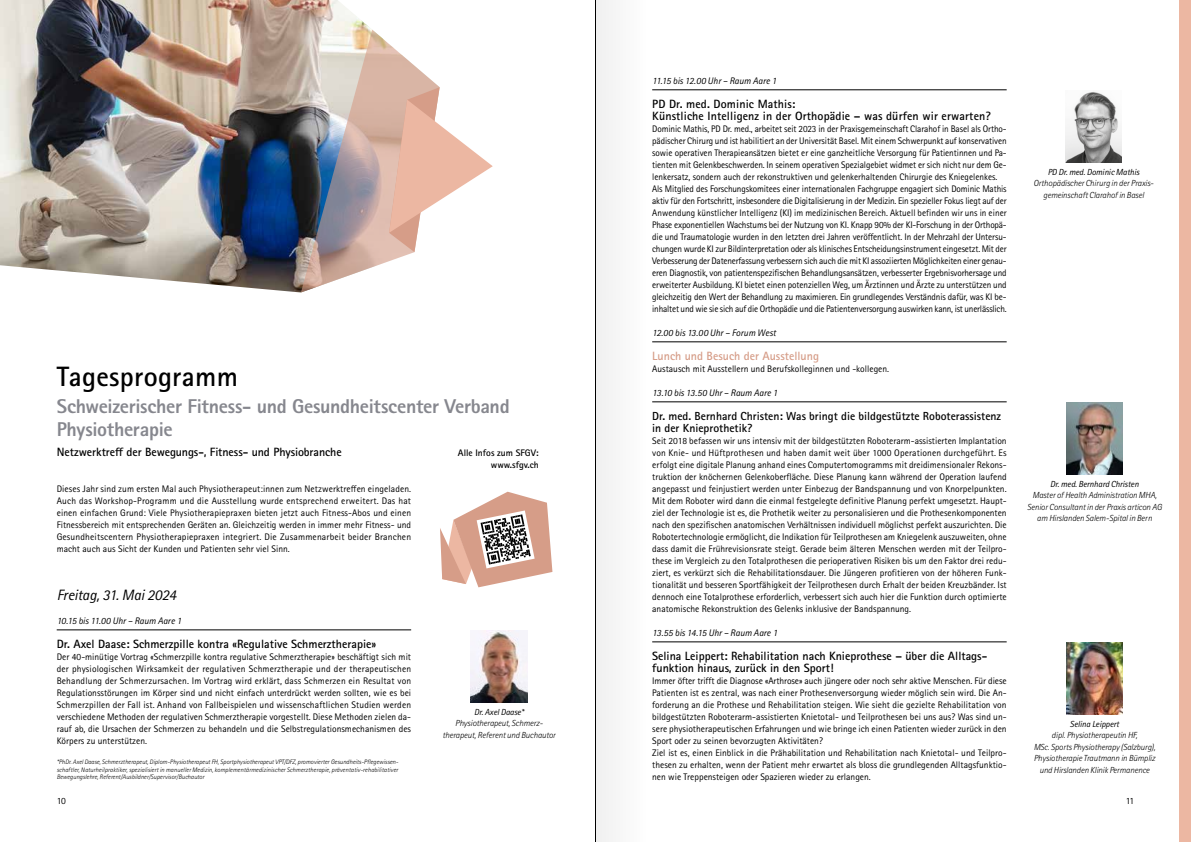
<style>
.page{position:relative;width:1191px;height:842px;background:#fff}
.page>*{position:absolute;margin:0;border:0;box-sizing:border-box;transform-origin:0 0}
.t1{font:700 28px "Rotis Sans Serif Pro";letter-spacing:.01em;color:#000}
.t2{font:800 20px/22.7px "Rotis Sans Serif Pro";letter-spacing:-.015em;color:#86878e}
.t3{font:italic 15px "Rotis Sans Serif Pro";letter-spacing:-.015em;color:#000}
.t4{font:700 12px/12px "Rotis Sans Serif Pro";color:#000}
.t5{font:700 12px "Rotis Sans Serif Pro";color:#d69d88}
.t6{font:700 11.7px/12px "Rotis Sans Serif Pro";color:#000}
.t7{font:9.5px/12px "Rotis Sans Serif Pro";letter-spacing:-.01em;color:#000;text-align:justify}
.t8{font:italic 9.5px "Rotis Sans Serif Pro";color:#000}
.t9{font:700 9.5px/12px "Rotis Sans Serif Pro";color:#000;text-align:right}
.t10{font:italic 300 8.8px/11.5px "Rotis Sans Serif Pro";letter-spacing:-.01em;color:#000;text-align:center}
.t11{font:italic 8.8px "Rotis Sans Serif Pro";letter-spacing:-.01em;color:#000}
.t12{font:italic 300 6.5px/7.5px "Rotis Sans Serif Pro";color:#000;text-align:justify}
</style>
<div class="page">
<hr style="left:652px;top:90px;width:354px;height:1px;background:#000">
<hr style="left:652px;top:342px;width:354px;height:1px;background:#000">
<hr style="left:652px;top:402px;width:354px;height:1px;background:#000">
<hr style="left:652px;top:642px;width:354px;height:1px;background:#000">
<hr style="left:57px;top:630px;width:354px;height:1px;background:#000">
<img style="left:471px;top:630px;width:56px;height:72px">
<img style="left:1065px;top:91px;width:57px;height:71px">
<img style="left:1066px;top:403px;width:56px;height:72px">
<img style="left:1066px;top:642px;width:56px;height:72px">
<img style="left:0;top:0;width:373px;height:292px">
<svg style="left:301px;top:30px;width:192px;height:262px"></svg>
<div style="left:1179px;top:0;width:12px;height:842px;background:#ecb7a2"></div>
<svg style="left:440px;top:492px;width:112px;height:95px"></svg>
<div style="left:595px;top:0;width:51px;height:842px;background:#f7f7f7"></div>
<hr style="left:595px;top:0;width:1px;height:842px;background:#000">
<h1 class="t1" style="left:57px;top:358px;width:183px">Tagesprogramm</h1>
<h2 class="t2" style="left:57px;top:395px;width:454px">Schweizerischer Fitness- und Gesundheitscenter Verband<br>Physiotherapie</h2>
<p class="t4" style="left:57px;top:446px;width:286px">Netzwerktreff der Bewegungs-, Fitness- und Physiobranche</p>
<p class="t9" style="left:458px;top:447px;width:82px">Alle Infos zum SFGV: www.sfgv.ch</p>
<p class="t7" style="left:57px;top:483px;width:356px">Dieses Jahr sind zum ersten Mal auch Physiotherapeut:innen zum Netzwerktreffen eingeladen.<br>Auch das Workshop-Programm und die Ausstellung wurde entsprechend erweitert. Das hat einen einfachen Grund: Viele Physiotherapiepraxen bieten jetzt auch Fitness-Abos und einen Fitnessbereich mit entsprechenden Geräten an. Gleichzeitig werden in immer mehr Fitness- und Gesundheitscentern Physiotherapiepraxen integriert. Die Zusammenarbeit beider Branchen macht auch aus Sicht der Kunden und Patienten sehr viel Sinn.</p>
<h3 class="t3" style="left:57px;top:586px;width:121px">Freitag, 31. Mai 2024</h3>
<p class="t8" style="left:57px;top:615px;width:126px">10.15 bis 11.00 Uhr – Raum Aare 1</p>
<p class="t4" style="left:57px;top:638px;width:321px">Dr. Axel Daase: Schmerzpille kontra «Regulative Schmerztherapie»</p>
<p class="t7" style="left:57px;top:651px;width:356px">Der 40-minütige Vortrag «Schmerzpille kontra regulative Schmerztherapie» beschäftigt sich mit der physiologischen Wirksamkeit der regulativen Schmerztherapie und der therapeutischen Behandlung der Schmerzursachen. Im Vortrag wird erklärt, dass Schmerzen ein Resultat von Regulationsstörungen im Körper sind und nicht einfach unterdrückt werden sollten, wie es bei Schmerzpillen der Fall ist. Anhand von Fallbeispielen und wissenschaftlichen Studien werden verschiedene Methoden der regulativen Schmerztherapie vorgestellt. Diese Methoden zielen da&shy;rauf ab, die Ursachen der Schmerzen zu behandeln und die Selbstregulationsmechanismen des Körpers zu unterstützen.</p>
<p class="t12" style="left:57px;top:758px;width:343px">*PhDr. Axel Daase, Schmerztherapeut, Diplom-Physiotherapeut FH, Sportphysiotherapeut VPT/DFZ, promovierter Gesundheits-Pflegewissen&shy;schaftler, Naturheilpraktiker, spezialisiert in manueller Medizin, komplementärmedizinischer Schmerztherapie, präventativ-rehabilitativer Bewegungslehre, Referent/Ausbildner/Supervisor/Buchautor</p>
<p class="t11" style="left:474px;top:706px;width:51px">Dr. Axel Daase*</p>
<p class="t10" style="left:442px;top:717px;width:115px">Physiotherapeut, Schmerz&shy;therapeut, Referent und Buchautor</p>
<p class="t8" style="left:652px;top:75px;width:126px">11.15 bis 12.00 Uhr – Raum Aare 1</p>
<p class="t4" style="left:652px;top:98px;width:340px">PD Dr. med. Dominic Mathis:<br>Künstliche Intelligenz in der Orthopädie – was dürfen wir erwarten?</p>
<p class="t7" style="left:652px;top:123px;width:356px;text-align:left">Dominic Mathis, PD Dr. med., arbeitet seit 2023 in der Praxisgemeinschaft Clarahof in Basel als Ortho&shy;pädischer Chirurg und ist habilitiert an der Universität Basel. Mit einem Schwerpunkt auf konservativen sowie operativen Therapieansätzen bietet er eine ganzheitliche Versorgung für Patientinnen und Pa&shy;tienten mit Gelenkbeschwerden. In seinem operativen Spezialgebiet widmet er sich nicht nur dem Ge&shy;lenkersatz, sondern auch der rekonstruktiven und gelenkerhaltenden Chirurgie des Kniegelenkes.<br>Als Mitglied des Forschungskomitees einer internationalen Fachgruppe engagiert sich Dominic Mathis aktiv für den Fortschritt, insbesondere die Digitalisierung in der Medizin. Ein spezieller Fokus liegt auf der Anwendung künstlicher Intelligenz (KI) im medizinischen Bereich. Aktuell befinden wir uns in einer Phase exponentiellen Wachstums bei der Nutzung von KI. Knapp 90% der KI-Forschung in der Orthopä&shy;die und Traumatologie wurden in den letzten drei Jahren veröffentlicht. In der Mehrzahl der Untersu&shy;chungen wurde KI zur Bildinterpretation oder als klinisches Entscheidungsinstrument eingesetzt. Mit der Verbesserung der Datenerfassung verbessern sich auch die mit KI assoziierten Möglichkeiten einer genau&shy;eren Diagnostik, von patientenspezifischen Behandlungsansätzen, verbesserter Ergebnisvorhersage und erweiterter Ausbildung. KI bietet einen potenziellen Weg, um Ärztinnen und Ärzte zu unterstützen und gleichzeitig den Wert der Behandlung zu maximieren. Ein grundlegendes Verständnis dafür, was KI be&shy;inhaltet und wie sie sich auf die Orthopädie und die Patientenversorgung auswirken kann, ist unerlässlich.</p>
<p class="t8" style="left:652px;top:327px;width:125px">12.00 bis 13.00 Uhr – Forum West</p>
<p class="t5" style="left:652px;top:348px;width:168px">Lunch und Besuch der Ausstellung</p>
<p class="t7" style="left:652px;top:363px;width:238px">Austausch mit Ausstellern und Berufskolleginnen und -kollegen.</p>
<p class="t8" style="left:652px;top:387px;width:127px">13.10 bis 13.50 Uhr – Raum Aare 1</p>
<p class="t6" style="left:652px;top:410px;width:350px">Dr. med. Bernhard Christen: Was bringt die bildgestützte Roboterassistenz in der Knieprothetik?</p>
<p class="t7" style="left:652px;top:435px;width:356px">Seit 2018 befassen wir uns intensiv mit der bildgestützten Roboterarm-assistierten Implantation von Knie- und Hüftprothesen und haben damit weit über 1000 Operationen durchgeführt. Es erfolgt eine digitale Planung anhand eines Computertomogramms mit dreidimensionaler Rekons&shy;truktion der knöchernen Gelenkoberfläche. Diese Planung kann während der Operation laufend angepasst und feinjustiert werden unter Einbezug der Bandspannung und von Knorpelpunkten.<br>Mit dem Roboter wird dann die einmal festgelegte definitive Planung perfekt umgesetzt. Haupt&shy;ziel der Technologie ist es, die Prothetik weiter zu personalisieren und die Prothesenkomponenten nach den spezifischen anatomischen Verhältnissen individuell möglichst perfekt auszurichten. Die Robotertechnologie ermöglicht, die Indikation für Teilprothesen am Kniegelenk auszuweiten, ohne dass damit die Frührevisionsrate steigt. Gerade beim älteren Menschen werden mit der Teilpro&shy;these im Vergleich zu den Totalprothesen die perioperativen Risiken bis um den Faktor drei redu&shy;ziert, es verkürzt sich die Rehabilitationsdauer. Die Jüngeren profitieren von der höheren Funk&shy;tionalität und besseren Sportfähigkeit der Teilprothesen durch Erhalt der beiden Kreuzbänder. Ist dennoch eine Totalprothese erforderlich, verbessert sich auch hier die Funktion durch optimierte anatomische Rekonstruktion des Gelenks inklusive der Bandspannung.</p>
<p class="t8" style="left:652px;top:627px;width:127px">13.55 bis 14.15 Uhr – Raum Aare 1</p>
<p class="t4" style="left:652px;top:650px;width:336px">Selina Leippert: Rehabilitation nach Knieprothese – über die Alltags&shy;funktion hinaus, zurück in den Sport!</p>
<p class="t7" style="left:652px;top:675px;width:356px;text-align:left">Immer öfter trifft die Diagnose «Arthrose» auch jüngere oder noch sehr aktive Menschen. Für diese Patienten ist es zentral, was nach einer Prothesenversorgung wieder möglich sein wird. Die An&shy;forderung an die Prothese und Rehabilitation steigen. Wie sieht die gezielte Rehabilitation von bildgestützten Roboterarm-assistierten Knietotal- und Teilprothesen bei uns aus? Was sind un&shy;sere physiotherapeutischen Erfahrungen und wie bringe ich einen Patienten wieder zurück in den Sport oder zu seinen bevorzugten Aktivitäten?<br>Ziel ist es, einen Einblick in die Prähabilitation und Rehabilitation nach Knietotal- und Teilpro&shy;thesen zu erhalten, wenn der Patient mehr erwartet als bloss die grundlegenden Alltagsfunktio&shy;nen wie Treppensteigen oder Spazieren wieder zu erlangen.</p>
<p class="t11" style="left:1047px;top:167px;width:93px">PD Dr. med. Dominic Mathis</p>
<p class="t10" style="left:1033px;top:178px;width:121px">Orthopädischer Chirurg in der Praxis&shy;gemeinschaft Clarahof in Basel</p>
<p class="t11" style="left:1050px;top:479px;width:90px">Dr. med. Bernhard Christen</p>
<p class="t10" style="left:1027px;top:490px;width:136px">Master of Health Administration MHA,<br>Senior Consultant in der Praxis articon AG am Hirslanden Salem-Spital in Bern</p>
<p class="t11" style="left:1070px;top:718px;width:51px">Selina Leippert</p>
<p class="t10" style="left:1033px;top:729px;width:123px">dipl. Physiotherapeutin HF,<br>MSc. Sports Physiotherapy (Salzburg), Physiotherapie Trautmann in Bümpliz und Hirslanden Klinik Permanence</p>
<p class="t7" style="left:57px;top:795px;width:11px">10</p>
<p class="t7" style="left:1126px;top:795px;width:10px">11</p>
</div>
